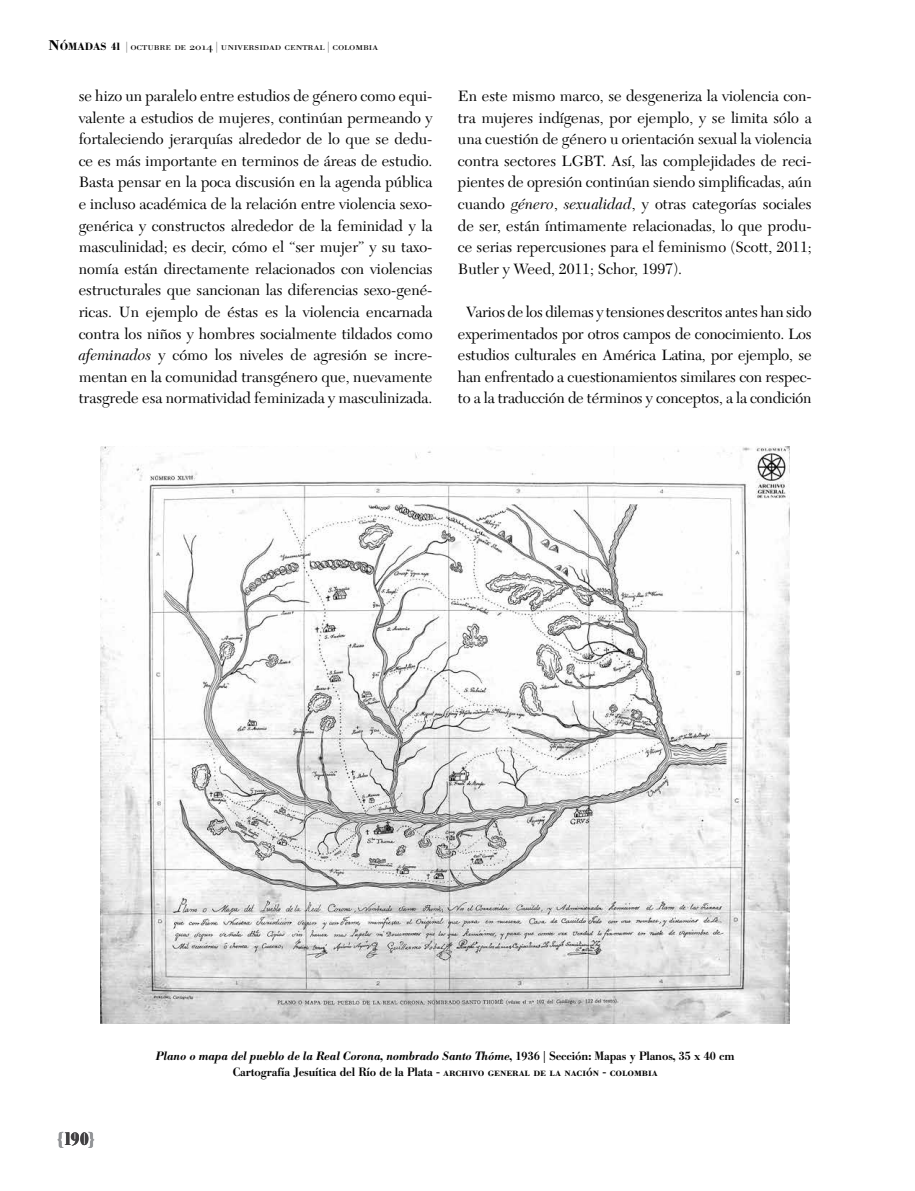
<style>
.page{position:relative;width:915px;height:1191px;background:#fff}
.page>*{position:absolute;margin:0;border:0;box-sizing:border-box;transform-origin:0 0}
.t1{font:700 condensed 18px "Bodoni BE";color:#414042}
.t2{font:15.6px/21.6px "New Caledonia LT Std";letter-spacing:-.01em;color:#000;text-align:justify}
.t3{font:500 12px/16.5px "Bodoni BE";letter-spacing:-.01em;color:#000;text-align:center}
.t4{font:11.1px "Bodoni BE Light SC";color:#000;scale:.54 1}
.s1{font-family:"Bodoni";font-weight:700;font-size:14.7px}
.s2{font-family:"Bodoni";font-weight:700;font-size:10.95px}
.s3{font-family:"Bodoni BE";font-weight:700;font-stretch:condensed;font-size:10.5px}
.s4{font-size:9.9px}
.s5{font-style:italic}
.s6{color:#939598}
.s7{font-family:"Bodoni BE Medium SC";font-weight:400}
</style>
<div class="page">
<img style="left:100px;top:446px;width:689px;height:578px">
<p class="t4" style="left:48px;top:40px;width:611px"><span class="s1">N</span><span class="s2">ÓMADAS</span> <span class="s3">41</span> | octubre de <span class="s4">2014</span> | universidad central | colombia</p>
<p class="t2" style="left:79px;top:85px;width:355px">se hizo un paralelo entre estudios de género como equi&shy;valente a estudios de mujeres, continúan permeando y fortaleciendo jerarquías alrededor de lo que se dedu&shy;ce es más importante en terminos de áreas de estudio.<br>Basta pensar en la poca discusión en la agenda pública e incluso académica de la relación entre violencia sexo&shy;genérica y constructos alrededor de la feminidad y la masculinidad; es decir, cómo el “ser mujer” y su taxo&shy;nomía están directamente relacionados con violencias estructurales que sancionan las diferencias sexo-gené&shy;ricas. Un ejemplo de éstas es la violencia encarnada contra los niños y hombres socialmente tildados como <span class="s5">afeminados</span> y cómo los niveles de agresión se incre&shy;mentan en la comunidad transgénero que, nuevamente trasgrede esa normatividad feminizada y masculinizada.</p>
<p class="t2" style="left:458px;top:85px;width:355px">En este mismo marco, se desgeneriza la violencia con&shy;tra mujeres indígenas, por ejemplo, y se limita sólo a una cuestión de género u orientación sexual la violencia contra sectores LGBT. Así, las complejidades de reci&shy;pientes de opresión continúan siendo simplificadas, aún cuando <span class="s5">género</span>, <span class="s5">sexualidad</span>, y otras categorías sociales de ser, están íntimamente relacionadas, lo que produ&shy;ce serias repercusiones para el feminismo (Scott, 2011; Butler y Weed, 2011; Schor, 1997).</p>
<p class="t2" style="left:458px;top:301px;width:355px;text-align:center">Varios de los dilemas y tensiones descritos antes han sido experimentados por otros campos de conocimiento. Los estudios culturales en América Latina, por ejemplo, se han enfrentado a cuestionamientos similares con respec&shy;to a la traducción de términos y conceptos, a la condición</p>
<p class="t1" style="left:57px;top:1128px;width:39px"><span class="s6">{</span>190<span class="s6">}</span></p>
<p class="t3" style="left:156px;top:1047px;width:580px"><span class="s5">Plano o mapa del pueblo de la Real Corona, nombrado Santo Thóme</span>, 1936 | Sección: Mapas y Planos, 35 x 40 cm<br>Cartografía Jesuítica del Río de la Plata - <span class="s7">archivo general de la nación - colombia</span></p>
</div>
